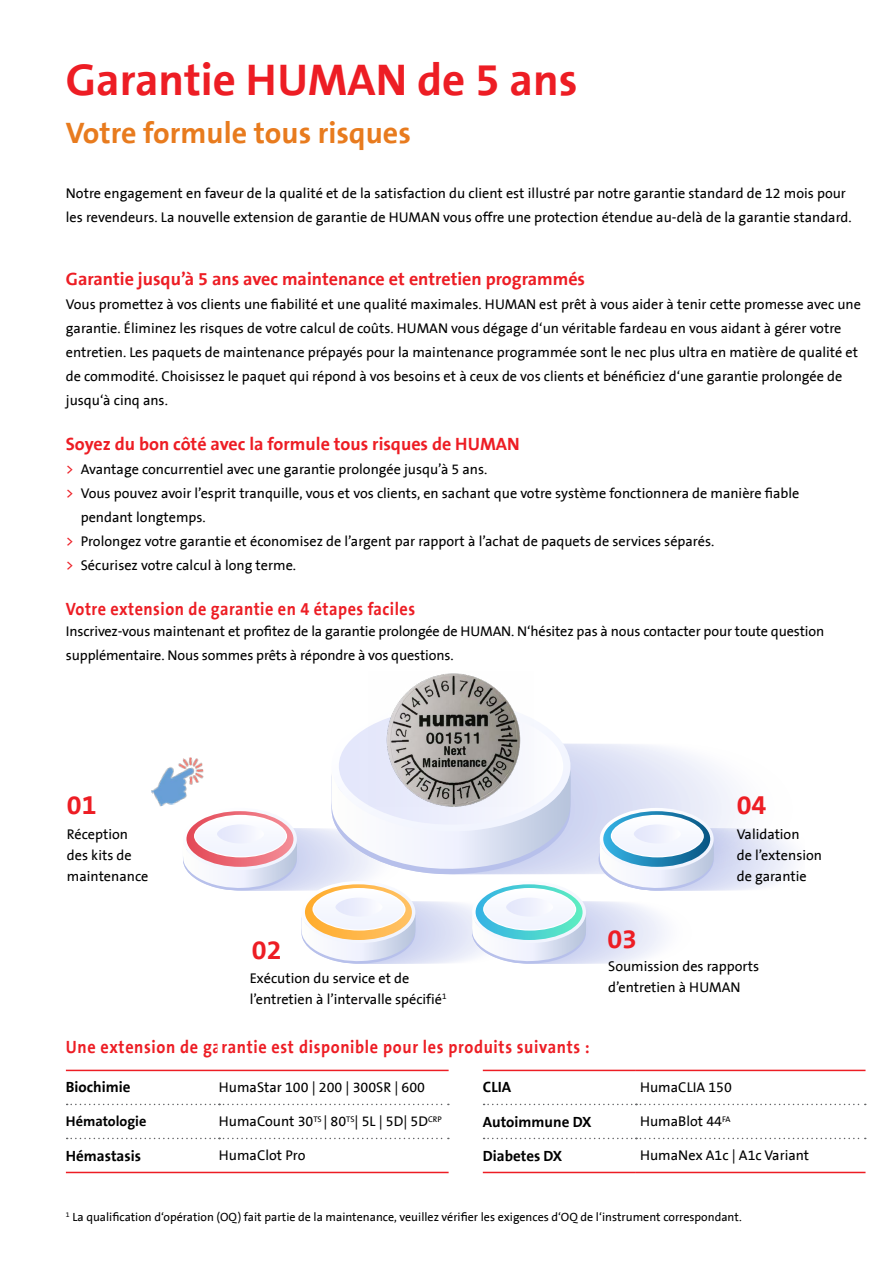
<style>
.page{position:relative;width:893px;height:1263px;background:#fff}
.page>*{position:absolute;margin:0;border:0;box-sizing:border-box;transform-origin:0 0}
.t1{font:700 45px "The Sans B7";color:#ed1d24}
.t2{font:700 30px "The Sans B7";color:#e87b1e}
.t3{font:700 27px "The Sans B7";color:#ed1d24}
.t4{font:700 18px "The Sans B7";letter-spacing:.01em;color:#ed1d24}
.t5{font:700 18px "The Sans B7";letter-spacing:.04em;color:#ed1d24;scale:.9 1}
.t6{font:700 18px "The Sans B7";letter-spacing:.03em;color:#ed1d24;scale:.9 1}
.t7{font:700 15px "The Sans B7";color:#000}
.t8{font:14.25px/24px "The Sans B5 Plain";color:#000}
.t9{font:700 14.25px "The Sans B7";color:#000}
.t10{font:12px "The Sans B5 Plain";color:#000}
.s1{color:#ed1d24}
</style>
<div class="page">
<svg style="left:183px;top:723px;width:609px;height:241px"></svg>
<img style="left:369px;top:673px;width:164px;height:133px">
<img style="left:151px;top:756px;width:56px;height:51px">
<hr style="left:66px;top:1070px;width:153px;height:1px;background:#ed1d24">
<hr style="left:219px;top:1070px;width:230px;height:1px;background:#ed1d24">
<hr style="left:66px;top:1172px;width:153px;height:1px;background:#ed1d24">
<hr style="left:219px;top:1172px;width:230px;height:1px;background:#ed1d24">
<svg style="left:67px;top:1138px;width:382px;height:1px"></svg>
<svg style="left:67px;top:1104px;width:382px;height:1px"></svg>
<hr style="left:483px;top:1070px;width:153px;height:1px;background:#ed1d24">
<hr style="left:636px;top:1070px;width:229px;height:1px;background:#ed1d24">
<hr style="left:483px;top:1172px;width:153px;height:1px;background:#ed1d24">
<hr style="left:636px;top:1172px;width:229px;height:1px;background:#ed1d24">
<svg style="left:484px;top:1104px;width:382px;height:1px"></svg>
<svg style="left:484px;top:1138px;width:382px;height:1px"></svg>
<h1 class="t1" style="left:66px;top:56px;width:513px">Garantie HUMAN de 5 ans</h1>
<h2 class="t2" style="left:66px;top:117px;width:346px">Votre formule tous risques</h2>
<p class="t8" style="left:66px;top:181px;width:787px">Notre engagement en faveur de la qualité et de la satisfaction du client est illustré par notre garantie standard de 12 mois pour les revendeurs. La nouvelle extension de garantie de HUMAN vous offre une protection étendue au-delà de la garantie standard.</p>
<p class="t4" style="left:66px;top:269px;width:521px">Garantie jusqu’à 5 ans avec maintenance et entretien programmés</p>
<p class="t8" style="left:66px;top:292px;width:797px">Vous promettez à vos clients une fiabilité et une qualité maximales. HUMAN est prêt à vous aider à tenir cette promesse avec une garantie. Éliminez les risques de votre calcul de coûts. HUMAN vous dégage d‘un véritable fardeau en vous aidant à gérer votre entretien. Les paquets de maintenance prépayés pour la maintenance programmée sont le nec plus ultra en matière de qualité et de commodité. Choisissez le paquet qui répond à vos besoins et à ceux de vos clients et bénéficiez d‘une garantie prolongée de jusqu‘à cinq ans.</p>
<p class="t4" style="left:66px;top:434px;width:455px">Soyez du bon côté avec la formule tous risques de HUMAN</p>
<p class="t8" style="left:66px;top:457px;width:423px"><span class="s1">&gt;</span> Avantage concurrentiel avec une garantie prolongée jusqu’à 5 ans.</p>
<p class="t8" style="left:66px;top:481px;width:735px"><span class="s1">&gt;</span> Vous pouvez avoir l’esprit tranquille, vous et vos clients, en sachant que votre système fonctionnera de manière fiable</p>
<p class="t8" style="left:81px;top:505px;width:127px">pendant longtemps.</p>
<p class="t8" style="left:66px;top:529px;width:650px"><span class="s1">&gt;</span> Prolongez votre garantie et économisez de l’argent par rapport à l’achat de paquets de services séparés.</p>
<p class="t8" style="left:66px;top:553px;width:232px"><span class="s1">&gt;</span> Sécurisez votre calcul à long terme.</p>
<p class="t6" style="left:66px;top:599px;width:390px">Votre extension de garantie en 4 étapes faciles</p>
<p class="t8" style="left:66px;top:619px;width:760px">Inscrivez-vous maintenant et profitez de la garantie prolongée de HUMAN. N‘hésitez pas à nous contacter pour toute question supplémentaire. Nous sommes prêts à répondre à vos questions.</p>
<h3 class="t3" style="left:67px;top:791px;width:31px">01</h3>
<p class="t8" style="left:67px;top:824px;width:83px;line-height:21px">Réception des kits de maintenance</p>
<h3 class="t3" style="left:737px;top:791px;width:31px">04</h3>
<p class="t8" style="left:737px;top:824px;width:87px;line-height:21px">Validation<br>de l’extension de garantie</p>
<h3 class="t3" style="left:607px;top:924px;width:31px">03</h3>
<h3 class="t3" style="left:252px;top:935px;width:31px">02</h3>
<p class="t8" style="left:250px;top:968px;width:198px;line-height:21px">Exécution du service et de l’entretien à l’intervalle spécifié<sup>1</sup></p>
<p class="t8" style="left:608px;top:956px;width:153px;line-height:21px">Soumission des rapports d’entretien à HUMAN</p>
<p class="t5" style="left:66px;top:1037px;width:584px">Une extension de garantie est disponible pour les produits suivants :</p>
<p class="t7" style="left:66px;top:1079px;width:66px">Biochimie</p>
<p class="t8" style="left:219px;top:1076px;width:208px">HumaStar 100 | 200 | 300SR | 600</p>
<p class="t9" style="left:66px;top:1114px;width:82px">Hématologie</p>
<p class="t8" style="left:219px;top:1110px;width:224px">HumaCount 30<sup>TS</sup> | 80<sup>TS</sup>| 5L | 5D| 5D<sup>CRP</sup></p>
<p class="t7" style="left:66px;top:1147px;width:77px">Hémastasis</p>
<p class="t8" style="left:219px;top:1144px;width:88px">HumaClot Pro</p>
<p class="t7" style="left:483px;top:1079px;width:30px">CLIA</p>
<p class="t8" style="left:640px;top:1076px;width:93px">HumaCLIA 150</p>
<p class="t7" style="left:483px;top:1113px;width:110px">Autoimmune DX</p>
<p class="t8" style="left:640px;top:1110px;width:92px">HumaBlot 44<sup>FA</sup></p>
<p class="t7" style="left:483px;top:1147px;width:81px">Diabetes DX</p>
<p class="t8" style="left:640px;top:1144px;width:171px">HumaNex A1c | A1c Variant</p>
<p class="t10" style="left:66px;top:1210px;width:677px"><sup>1</sup> La qualification d‘opération (OQ) fait partie de la maintenance, veuillez vérifier les exigences d‘OQ de l‘instrument correspondant.</p>
</div>
